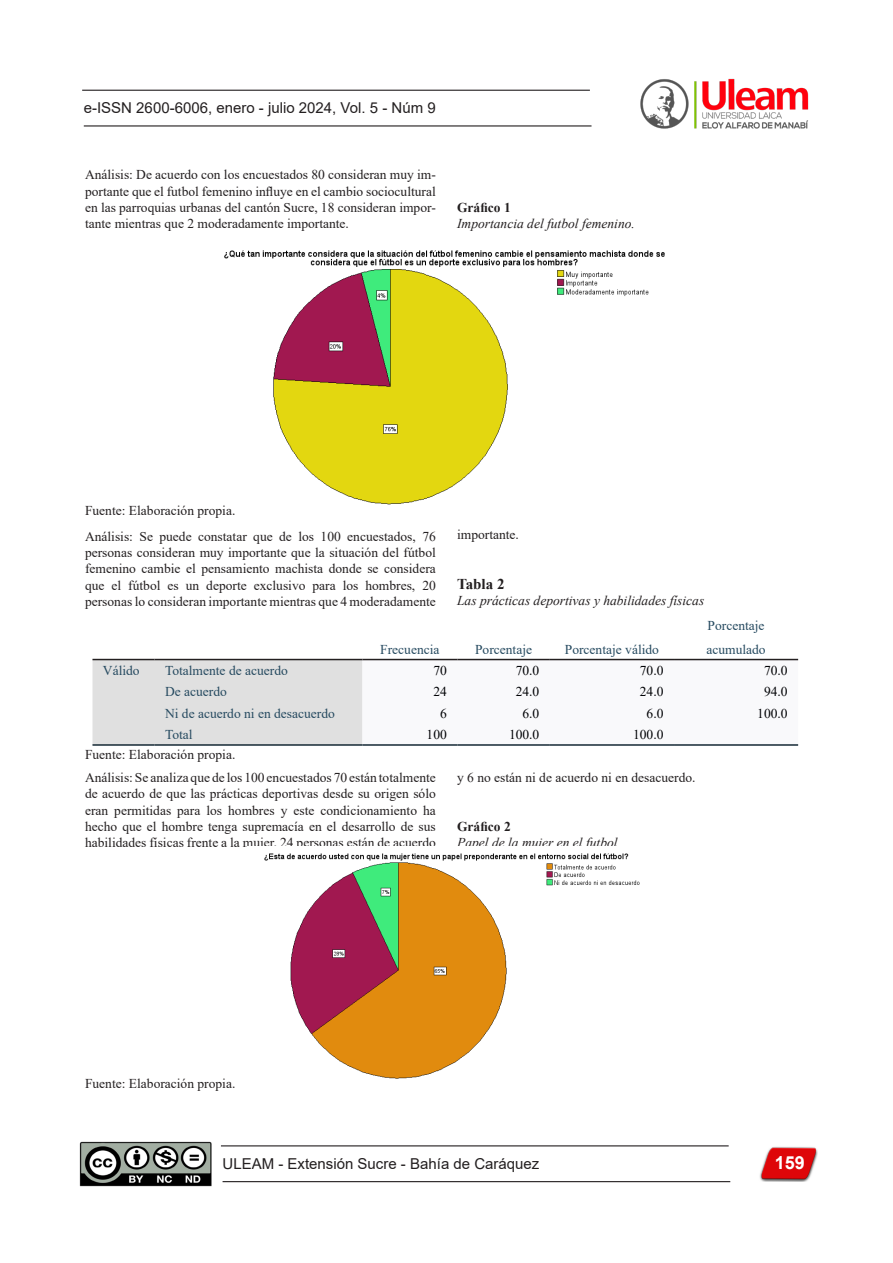
<style>
.page{position:relative;width:893px;height:1263px;background:#fff}
.page>*{position:absolute;margin:0;border:0;box-sizing:border-box;transform-origin:0 0}
.t1{font:700 18px "Arial";color:#fff}
.t2{font:15px "Arial";color:#231f20}
.t3{font:700 15px "Times New Roman";color:#231f20}
.t4{font:13.5px/16.2px "Times New Roman";color:#231f20;text-align:justify}
.t5{font:13.5px/24px "Times New Roman";color:#264a60}
.t6{font:italic 13.5px "Times New Roman";color:#231f20}
.t7{font:13.5px "Times New Roman";color:#010205}
.t8{font:700 13.5px "Times New Roman";color:#231f20}
</style>
<div class="page">
<hr style="left:84px;top:125px;width:507px;height:2px;background:#231f20">
<hr style="left:82px;top:90px;width:508px;height:1px;background:#231f20">
<img style="left:640px;top:78px;width:169px;height:51px">
<hr style="left:223px;top:1181px;width:507px;height:1px;background:#231f20">
<hr style="left:221px;top:1145px;width:508px;height:1px;background:#231f20">
<img style="left:80px;top:1142px;width:132px;height:44px">
<img style="left:759px;top:1147px;width:59px;height:35px">
<img style="left:224px;top:250px;width:441px;height:255px">
<svg style="left:92px;top:658px;width:706px;height:86px"></svg>
<hr style="left:92px;top:744px;width:63px;height:2px;background:#152935">
<hr style="left:155px;top:744px;width:207px;height:2px;background:#152935">
<hr style="left:362px;top:744px;width:95px;height:2px;background:#152935">
<hr style="left:457px;top:744px;width:93px;height:2px;background:#152935">
<hr style="left:550px;top:744px;width:124px;height:2px;background:#152935">
<hr style="left:674px;top:744px;width:124px;height:2px;background:#152935">
<hr style="left:92px;top:659px;width:63px;height:1px;background:#231f20">
<hr style="left:155px;top:659px;width:207px;height:1px;background:#231f20">
<hr style="left:362px;top:659px;width:95px;height:1px;background:#231f20">
<hr style="left:457px;top:659px;width:93px;height:1px;background:#231f20">
<hr style="left:550px;top:659px;width:124px;height:1px;background:#231f20">
<hr style="left:674px;top:659px;width:124px;height:1px;background:#231f20">
<img style="left:264px;top:853px;width:376px;height:226px">
<p class="t2" style="left:84px;top:97px;width:353px">e-ISSN 2600-6006, enero - julio 2024, Vol. 5 - Núm 9</p>
<p class="t4" style="left:85px;top:166px;width:352px">Análisis: De acuerdo con los encuestados 80 consideran muy im&shy;portante que el futbol femenino influye en el cambio sociocultural en las parroquias urbanas del cantón Sucre, 18 consideran impor&shy;tante mientras que 2 moderadamente importante.</p>
<p class="t8" style="left:457px;top:198px;width:55px">Gráfico 1</p>
<p class="t6" style="left:457px;top:214px;width:179px">Importancia del futbol femenino.</p>
<p class="t4" style="left:85px;top:502px;width:152px">Fuente: Elaboración propia.</p>
<p class="t4" style="left:85px;top:528px;width:352px">Análisis: Se puede constatar que de los 100 encuestados, 76 personas consideran muy importante que la situación del fútbol femenino cambie el pensamiento machista donde se considera que el fútbol es un deporte exclusivo para los hombres, 20 personas lo consideran importante mientras que 4 moderadamente</p>
<p class="t4" style="left:457px;top:526px;width:63px">importante.</p>
<p class="t3" style="left:457px;top:573px;width:49px">Tabla 2</p>
<p class="t6" style="left:457px;top:592px;width:249px">Las prácticas deportivas y habilidades físicas</p>
<p class="t5" style="left:380px;top:637px;width:61px">Frecuencia</p>
<p class="t5" style="left:475px;top:637px;width:58px">Porcentaje</p>
<p class="t5" style="left:565px;top:637px;width:96px">Porcentaje válido</p>
<p class="t5" style="left:706px;top:613px;width:61px">Porcentaje acumulado</p>
<p class="t5" style="left:103px;top:658px;width:38px">Válido</p>
<p class="t5" style="left:165px;top:658px;width:124px">Totalmente de acuerdo</p>
<p class="t7" style="left:433px;top:661px;width:15px">70</p>
<p class="t7" style="left:516px;top:661px;width:25px">70.0</p>
<p class="t7" style="left:640px;top:661px;width:25px">70.0</p>
<p class="t7" style="left:764px;top:661px;width:25px">70.0</p>
<p class="t5" style="left:165px;top:679px;width:63px">De acuerdo</p>
<p class="t7" style="left:433px;top:682px;width:15px">24</p>
<p class="t7" style="left:516px;top:682px;width:25px">24.0</p>
<p class="t7" style="left:640px;top:682px;width:25px">24.0</p>
<p class="t7" style="left:764px;top:682px;width:25px">94.0</p>
<p class="t5" style="left:165px;top:701px;width:171px">Ni de acuerdo ni en desacuerdo</p>
<p class="t7" style="left:440px;top:703px;width:8px">6</p>
<p class="t7" style="left:522px;top:703px;width:18px">6.0</p>
<p class="t7" style="left:647px;top:703px;width:18px">6.0</p>
<p class="t7" style="left:757px;top:703px;width:32px">100.0</p>
<p class="t5" style="left:165px;top:722px;width:29px">Total</p>
<p class="t7" style="left:427px;top:725px;width:22px">100</p>
<p class="t7" style="left:509px;top:725px;width:32px">100.0</p>
<p class="t7" style="left:633px;top:725px;width:32px">100.0</p>
<p class="t4" style="left:85px;top:746px;width:152px">Fuente: Elaboración propia.</p>
<p class="t4" style="left:85px;top:769px;width:352px">Análisis: Se analiza que de los 100 encuestados 70 están totalmente de acuerdo de que las prácticas deportivas desde su origen sólo eran permitidas para los hombres y este condicionamiento ha hecho que el hombre tenga supremacía en el desarrollo de sus habilidades físicas frente a la mujer, 24 personas están de acuerdo</p>
<p class="t4" style="left:457px;top:769px;width:240px">y 6 no están ni de acuerdo ni en desacuerdo.</p>
<p class="t8" style="left:457px;top:816px;width:55px">Gráfico 2</p>
<p class="t6" style="left:457px;top:833px;width:162px">Papel de la mujer en el futbol</p>
<p class="t4" style="left:85px;top:1075px;width:152px">Fuente: Elaboración propia.</p>
<p class="t2" style="left:223px;top:1153px;width:318px">ULEAM - Extensión Sucre - Bahía de Caráquez</p>
<h1 class="t1" style="left:775px;top:1150px;width:32px">159</h1>
</div>
